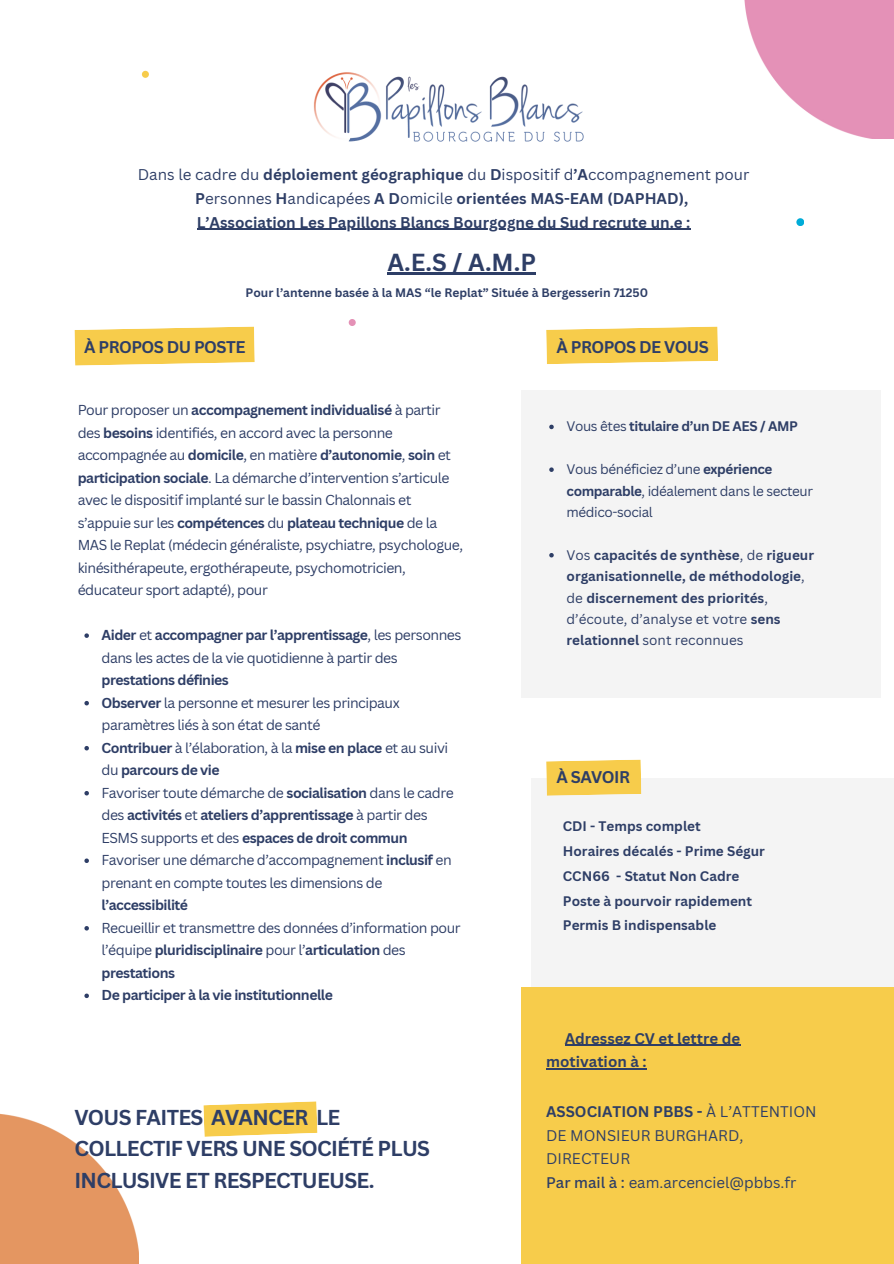
<style>
.page{position:relative;width:894px;height:1264px;background:#fff}
.page>*{position:absolute;margin:0;border:0;box-sizing:border-box;transform-origin:0 0}
.t1{font:700 24px "Canva Sans";color:#2e3e66}
.t2{font:700 21px/31.5px "Canva Sans";letter-spacing:-.035em;color:#2e3e66}
.t3{font:700 16.5px "Canva Sans";letter-spacing:-.035em;color:#2e3e66}
.t4{font:700 15.15px/23.7px "Canva Sans";color:#2e3e66;text-align:center}
.t5{font:15px/23.7px "Canva Sans";color:#2e3e66}
.t6{font:700 15px/23.7px "Canva Sans";color:#2e3e66}
.t7{font:13.95px/22.5px "Canva Sans";letter-spacing:-.035em;color:#2e3e66}
.t8{font:700 13.95px/22.5px "Canva Sans";letter-spacing:-.035em;color:#2e3e66}
.t9{font:700 13.5px/21.3px "Canva Sans";color:#2e3e66}
.t10{font:13.5px/21.3px "Canva Sans";letter-spacing:-.03em;color:#2e3e66}
.t11{font:700 13.5px "Canva Sans";letter-spacing:-.03em;color:#2e3e66}
.t12{font:700 12px "Canva Sans";color:#2e3e66}
.s1{font-weight:400}
.s2{font-weight:700}
.s3{font-weight:500}
</style>
<div class="page">
<img style="left:313px;top:72px;width:271px;height:70px">
<div style="left:521px;top:390px;width:359px;height:308px;background:#f4f4f4"></div>
<svg style="left:74px;top:326px;width:181px;height:39px;background:#f7d15d"></svg>
<img style="left:744px;top:0;width:149px;height:139px">
<div style="left:348px;top:319px;width:7px;height:7px;background:#e491b6;border-radius:50%"></div>
<div style="left:796px;top:218px;width:8px;height:8px;background:#00acd8;border-radius:50%"></div>
<div style="left:142px;top:71px;width:7px;height:7px;background:#f7cc4b;border-radius:50%"></div>
<svg style="left:546px;top:326px;width:172px;height:38px;background:#f7d15e"></svg>
<div style="left:521px;top:987px;width:372px;height:276px;background:#f7cc4b"></div>
<svg style="left:203px;top:1101px;width:114px;height:35px;background:#f7d160"></svg>
<img style="left:0;top:1113px;width:138px;height:150px">
<div style="left:531px;top:778px;width:362px;height:209px;background:#f4f4f4"></div>
<svg style="left:546px;top:759px;width:95px;height:36px;background:#f7cf56"></svg>
<svg style="left:84px;top:633px;width:5px;height:5px"></svg>
<svg style="left:84px;top:701px;width:5px;height:4px"></svg>
<svg style="left:84px;top:746px;width:5px;height:4px"></svg>
<svg style="left:84px;top:791px;width:5px;height:4px"></svg>
<svg style="left:84px;top:858px;width:5px;height:5px"></svg>
<svg style="left:84px;top:926px;width:5px;height:4px"></svg>
<svg style="left:84px;top:993px;width:5px;height:5px"></svg>
<hr style="left:387px;top:273px;width:149px;height:2px;background:#2e3e66">
<hr style="left:197px;top:229px;width:493px;height:1px;background:#2e3e66">
<svg style="left:549px;top:424px;width:4px;height:5px"></svg>
<svg style="left:549px;top:467px;width:4px;height:5px"></svg>
<svg style="left:549px;top:553px;width:4px;height:4px"></svg>
<hr style="left:564px;top:1044px;width:176px;height:2px;background:#2e3e66">
<hr style="left:546px;top:1068px;width:100px;height:1px;background:#2e3e66">
<p class="t4" style="left:138px;top:163px;width:613px"><span class="s1">Dans le cadre du</span> déploiement géographique <span class="s1">du</span> D<span class="s1">ispositif d</span>’A<span class="s1">ccompagnement pour<br></span>P<span class="s1">ersonnes</span> H<span class="s1">andicapées</span> A D<span class="s1">omicile</span> orientées MAS-EAM (DAPHAD),<br>L’Association Les Papillons Blancs Bourgogne du Sud recrute un.e :</p>
<h1 class="t1" style="left:387px;top:248px;width:150px">A.E.S / A.M.P</h1>
<p class="t12" style="left:245px;top:285px;width:404px">Pour l’antenne basée à la MAS “le Replat” Située à Bergesserin 71250</p>
<p class="t3" style="left:84px;top:337px;width:163px">À PROPOS DU POSTE</p>
<p class="t7" style="left:78px;top:399px;width:387px">Pour proposer un <span class="s2">accompagnement individualisé</span> à partir des <span class="s2">besoins</span> identifiés, en accord avec la personne accompagnée au <span class="s2">domicile</span>, en matière <span class="s2">d’autonomie</span>, <span class="s2">soin</span> et <span class="s2">participation sociale</span>. La démarche d’intervention s’articule avec le dispositif implanté sur le bassin Chalonnais et s’appuie sur les <span class="s2">compétences</span> du <span class="s2">plateau technique</span> de la MAS le Replat (médecin généraliste, psychiatre, psychologue, kinésithérapeute, ergothérapeute, psychomotricien, éducateur sport adapté), pour</p>
<p class="t7" style="left:101px;top:624px;width:361px"><span class="s2">Aider</span> et <span class="s2">accompagner par l’apprentissage</span>, les personnes dans les actes de la vie quotidienne à partir des</p>
<p class="t7" style="left:101px;top:669px;width:354px"><span class="s2">prestations définies<br>Observer</span> la personne et mesurer les principaux paramètres liés à son état de santé<br><span class="s2">Contribuer</span> à l’élaboration, à la <span class="s2">mise en place</span> et au suivi du <span class="s2">parcours de vie<br></span>Favoriser toute démarche de <span class="s2">socialisation</span> dans le cadre des <span class="s2">activités</span> et <span class="s2">ateliers d’apprentissage</span> à partir des ESMS supports et des <span class="s2">espaces de droit commun </span>Favoriser une démarche d’accompagnement <span class="s2">inclusif</span> en prenant en compte toutes les dimensions de</p>
<p class="t8" style="left:101px;top:894px;width:88px">l’accessibilité</p>
<p class="t8" style="left:101px;top:916px;width:360px"><span class="s1">Recueillir et transmettre des données d’information pour l’équipe</span> pluridisciplinaire <span class="s1">pour l’</span>articulation <span class="s1">des </span>prestations<br>De participer à la vie institutionnelle</p>
<h2 class="t2" style="left:74px;top:1101px;width:357px">VOUS FAITES AVANCER LE<br>COLLECTIF VERS UNE SOCIÉTÉ PLUS<br>INCLUSIVE ET RESPECTUEUSE.</h2>
<p class="t3" style="left:556px;top:337px;width:154px">À PROPOS DE VOUS</p>
<p class="t11" style="left:566px;top:418px;width:233px"><span class="s1">Vous êtes</span> titulaire d’un DE AES / AMP</p>
<p class="t10" style="left:566px;top:458px;width:248px">Vous bénéficiez d’une <span class="s2">expérience comparable</span>, idéalement dans le secteur médico-social</p>
<p class="t9" style="left:566px;top:544px;width:249px"><span class="s1">Vos</span> capacités de synthèse<span class="s1">, de</span> rigueur organisationnelle, de méthodologie<span class="s1">, de</span> discernement des priorités<span class="s1">, d’écoute, d’analyse et votre</span> sens relationnel <span class="s1">sont reconnues</span></p>
<p class="t3" style="left:556px;top:767px;width:75px">À SAVOIR</p>
<p class="t9" style="left:562px;top:814px;width:203px;line-height:24.8px">CDI - Temps complet<br>Horaires décalés - Prime Ségur<br>CCN66 - Statut Non Cadre<br>Poste à pourvoir rapidement<br>Permis B indispensable</p>
<p class="t6" style="left:546px;top:1026px;width:196px;text-indent:19px">Adressez CV et lettre de motivation à :</p>
<p class="t5" style="left:546px;top:1099px;width:272px"><span class="s2">ASSOCIATION PBBS -</span> À L’ATTENTION<br>DE MONSIEUR BURGHARD,<br>DIRECTEUR<br><span class="s3">Par mail à :</span> eam.arcenciel@pbbs.fr</p>
</div>
